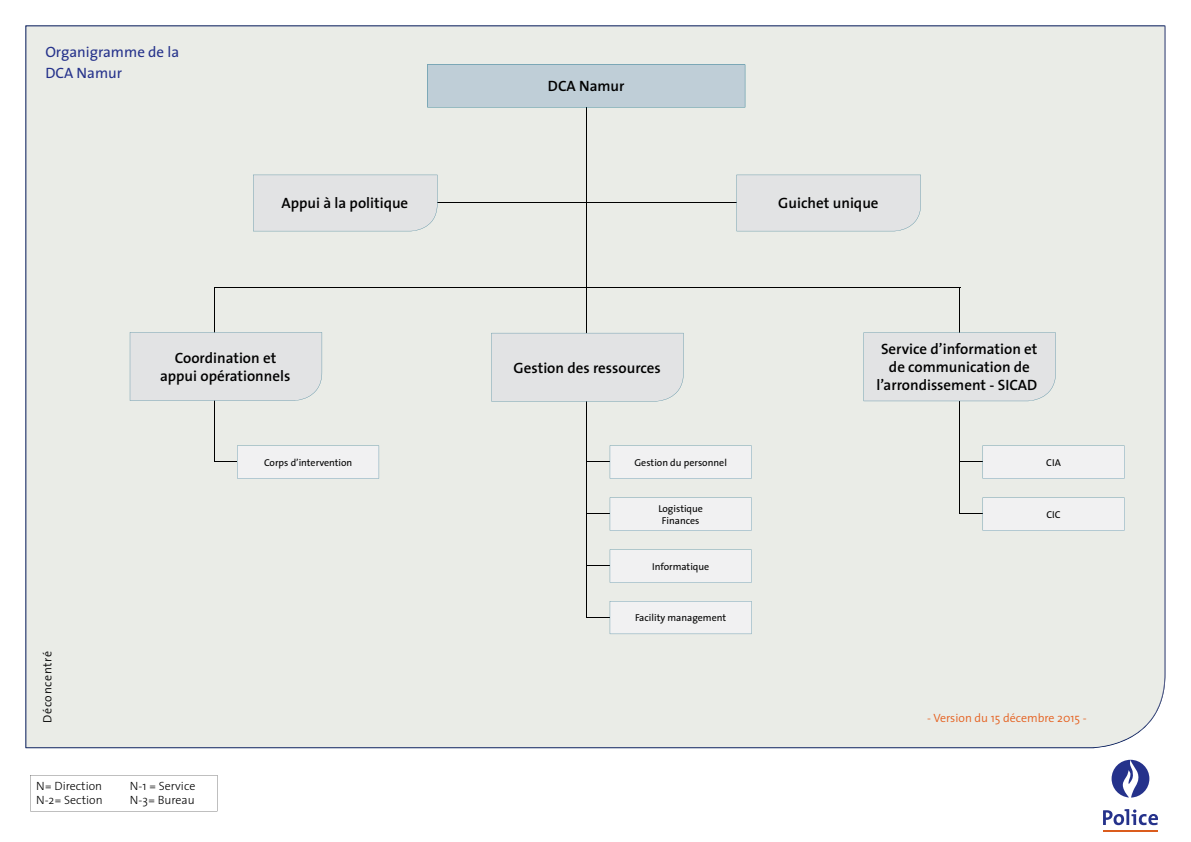
<style>
.page{position:relative;width:1191px;height:842px;background:#fff}
.page>*{position:absolute;margin:0;border:0;box-sizing:border-box;transform-origin:0 0}
.t1{font:600 15px/18px "The Sans";color:#000;text-align:center}
.t2{font:15px/20.8px "The Sans";color:#25328b}
.t3{font:300 12px/14.4px "The Sans";color:#000}
.t4{font:300 12px "The Sans";color:#e5601f}
.t5{font:300 12px "The Sans";letter-spacing:.05em;color:#000}
.t6{font:10px/12px "The Sans";color:#000;text-align:center}
</style>
<div class="page">
<svg style="left:1164px;top:26px;width:1px;height:665px"></svg>
<div style="left:26px;top:26px;width:1138px;height:721px;background:#eaece7"></div>
<hr style="left:587px;top:107px;width:1px;height:181px;background:#000">
<hr style="left:215px;top:287px;width:745px;height:1px;background:#000">
<hr style="left:215px;top:287px;width:1px;height:175px;background:#000">
<hr style="left:587px;top:287px;width:1px;height:330px;background:#000">
<div style="left:427px;top:64px;width:318px;height:43px;background:#bfced7"></div>
<hr style="left:959px;top:287px;width:1px;height:227px;background:#000">
<hr style="left:215px;top:462px;width:69px;height:1px;background:#000">
<div style="left:130px;top:332px;width:192px;height:69px;background:#e2e3e4"></div>
<svg style="left:237px;top:445px;width:142px;height:34px"></svg>
<hr style="left:587px;top:462px;width:70px;height:1px;background:#000">
<div style="left:610px;top:445px;width:141px;height:34px;background:#f1f1f2"></div>
<hr style="left:587px;top:514px;width:70px;height:1px;background:#000">
<div style="left:610px;top:497px;width:141px;height:34px;background:#f1f1f2"></div>
<hr style="left:587px;top:566px;width:70px;height:1px;background:#000">
<div style="left:610px;top:549px;width:141px;height:34px;background:#f1f1f2"></div>
<hr style="left:959px;top:462px;width:71px;height:1px;background:#000">
<div style="left:982px;top:445px;width:142px;height:34px;background:#f1f1f2"></div>
<hr style="left:959px;top:514px;width:71px;height:1px;background:#000">
<div style="left:982px;top:497px;width:142px;height:34px;background:#f1f1f2"></div>
<div style="left:863px;top:333px;width:192px;height:68px;background:#e2e3e4"></div>
<div style="left:491px;top:333px;width:192px;height:68px;background:#e2e3e4"></div>
<svg style="left:1111px;top:760px;width:38px;height:37px"></svg>
<svg style="left:1103px;top:809px;width:55px;height:16px"></svg>
<hr style="left:1103px;top:830px;width:54px;height:1px;background:#db5c1d">
<svg style="left:30px;top:775px;width:187px;height:36px"></svg>
<hr style="left:431px;top:202px;width:320px;height:1px;background:#000">
<div style="left:736px;top:175px;width:185px;height:56px;background:#e2e3e4"></div>
<div style="left:253px;top:175px;width:184px;height:56px;background:#e2e3e4"></div>
<hr style="left:587px;top:617px;width:70px;height:1px;background:#000">
<div style="left:610px;top:601px;width:141px;height:33px;background:#f1f1f2"></div>
<p class="t2" style="left:45px;top:41px;width:135px">Organigramme de la<br>DCA Namur</p>
<p class="t1" style="left:548px;top:77px;width:78px">DCA Namur</p>
<p class="t1" style="left:281px;top:194px;width:128px">Appui à la politique</p>
<p class="t1" style="left:778px;top:194px;width:102px">Guichet unique</p>
<p class="t1" style="left:160px;top:348px;width:132px">Coordination et appui opérationnels</p>
<p class="t1" style="left:513px;top:358px;width:149px">Gestion des ressources</p>
<p class="t6" style="left:264px;top:456px;width:90px">Corps d’intervention</p>
<p class="t6" style="left:634px;top:456px;width:94px">Gestion du personnel</p>
<p class="t6" style="left:658px;top:502px;width:46px">Logistique<br>Finances</p>
<p class="t6" style="left:652px;top:560px;width:59px">Informatique</p>
<p class="t5" style="left:37px;top:723px;width:73px;rotate:-90deg">Déconcentré</p>
<p class="t3" style="left:36px;top:778px;width:68px">N= Direction<br>N-2= Section</p>
<p class="t3" style="left:130px;top:778px;width:67px">N-1 = Service<br>N-3= Bureau</p>
<p class="t6" style="left:635px;top:611px;width:93px">Facility management</p>
<p class="t1" style="left:876px;top:340px;width:162px">Service d’information et de communication de l’arrondissement - SICAD</p>
<p class="t6" style="left:1046px;top:456px;width:16px">CIA</p>
<p class="t6" style="left:1046px;top:508px;width:16px">CIC</p>
<p class="t4" style="left:927px;top:708px;width:161px">- Version du 15 décembre 2015 -</p>
</div>
